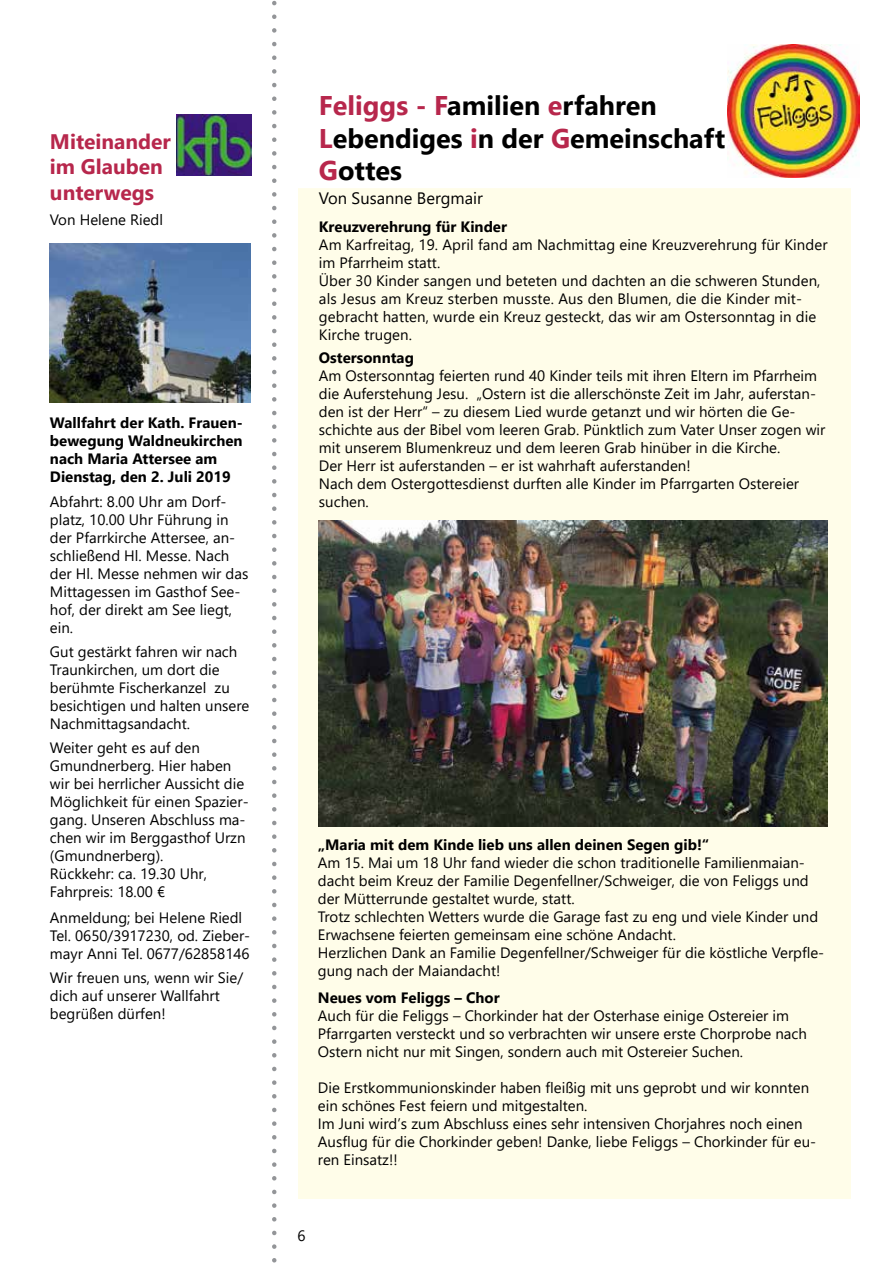
<style>
.page{position:relative;width:893px;height:1263px;background:#fff}
.page>*{position:absolute;margin:0;border:0;box-sizing:border-box;transform-origin:0 0}
.t1{font:700 27px/32.4px "Segoe UI";color:#000}
.t2{font:700 21px/25.2px "Segoe UI";color:#b7274c}
.t3{font:16.5px "Segoe UI";color:#000}
.t4{font:15px/18px "Segoe UI";color:#000}
.t5{font:700 15px/18px "Segoe UI";color:#000}
.s1{color:#b7274c}
.s2{color:#b8274c}
</style>
<div class="page">
<div style="left:298px;top:106px;width:552px;height:1093px;background:#fffde9"></div>
<svg style="left:272px;top:0;width:5px;height:1263px"></svg>
<img style="left:319px;top:521px;width:509px;height:305px">
<div style="left:294px;top:93px;width:567px;height:95px;background:#fff"></div>
<img style="left:727px;top:45px;width:133px;height:132px">
<img style="left:50px;top:244px;width:201px;height:159px">
<img style="left:177px;top:115px;width:75px;height:61px">
<h2 class="t2" style="left:50px;top:128px;width:122px">Miteinander im Glauben unterwegs</h2>
<p class="t4" style="left:50px;top:209px;width:115px">Von Helene Riedl</p>
<p class="t5" style="left:50px;top:412px;width:194px">Wallfahrt der Kath. Frauen&shy;bewegung Waldneukirchen nach Maria Attersee am<br>Dienstag, den 2. Juli 2019</p>
<p class="t4" style="left:50px;top:491px;width:200px">Abfahrt: 8.00 Uhr am Dorf&shy;platz, 10.00 Uhr Führung in der Pfarrkirche Attersee, an&shy;schließend Hl. Messe. Nach der Hl. Messe nehmen wir das<br>Mittagessen im Gasthof See&shy;hof, der direkt am See liegt, ein.</p>
<p class="t4" style="left:50px;top:641px;width:201px">Gut gestärkt fahren wir nach<br>Traunkirchen, um dort die berühmte Fischerkanzel zu besichtigen und halten unsere<br>Nachmittagsandacht.</p>
<p class="t4" style="left:50px;top:737px;width:200px">Weiter geht es auf den<br>Gmundnerberg. Hier haben wir bei herrlicher Aussicht die<br>Möglichkeit für einen Spazier&shy;gang. Unseren Abschluss ma&shy;chen wir im Berggasthof Urzn (Gmundnerberg).<br>Rückkehr: ca. 19.30 Uhr,<br>Fahrpreis: 18.00 €</p>
<p class="t4" style="left:50px;top:907px;width:202px">Anmeldung; bei Helene Riedl<br>Tel. 0650/3917230, od. Zieber&shy;mayr Anni Tel. 0677/62858146</p>
<p class="t4" style="left:50px;top:967px;width:195px">Wir freuen uns, wenn wir Sie/ dich auf unserer Wallfahrt begrüßen dürfen!</p>
<h1 class="t1" style="left:319px;top:87px;width:408px"><span class="s1">Feliggs - F</span>amilien <span class="s1">e</span>rfahren<br><span class="s1">L</span>ebendiges <span class="s1">i</span>n der <span class="s1">G</span>emeinschaft<br><span class="s2">G</span>ottes</h1>
<p class="t3" style="left:319px;top:183px;width:165px">Von Susanne Bergmair</p>
<p class="t5" style="left:319px;top:217px;width:190px">Kreuzverehrung für Kinder</p>
<p class="t4" style="left:319px;top:234px;width:510px">Am Karfreitag, 19. April fand am Nachmittag eine Kreuzverehrung für Kinder im Pfarrheim statt.<br>Über 30 Kinder sangen und beteten und dachten an die schweren Stunden, als Jesus am Kreuz sterben musste. Aus den Blumen, die die Kinder mit&shy;gebracht hatten, wurde ein Kreuz gesteckt, das wir am Ostersonntag in die Kirche trugen.</p>
<p class="t5" style="left:319px;top:347px;width:97px">Ostersonntag</p>
<p class="t4" style="left:319px;top:365px;width:508px">Am Ostersonntag feierten rund 40 Kinder teils mit ihren Eltern im Pfarrheim die Auferstehung Jesu. „Ostern ist die allerschönste Zeit im Jahr, auferstan&shy;den ist der Herr“ – zu diesem Lied wurde getanzt und wir hörten die Ge&shy;schichte aus der Bibel vom leeren Grab. Pünktlich zum Vater Unser zogen wir mit unserem Blumenkreuz und dem leeren Grab hinüber in die Kirche.<br>Der Herr ist auferstanden – er ist wahrhaft auferstanden!<br>Nach dem Ostergottesdienst durften alle Kinder im Pfarrgarten Ostereier suchen.</p>
<p class="t5" style="left:318px;top:834px;width:393px">„Maria mit dem Kinde lieb uns allen deinen Segen gib!“</p>
<p class="t4" style="left:318px;top:852px;width:508px">Am 15. Mai um 18 Uhr fand wieder die schon traditionelle Familienmaian&shy;dacht beim Kreuz der Familie Degenfellner/Schweiger, die von Feliggs und der Mütterrunde gestaltet wurde, statt.<br>Trotz schlechten Wetters wurde die Garage fast zu eng und viele Kinder und Erwachsene feierten gemeinsam eine schöne Andacht.<br>Herzlichen Dank an Familie Degenfellner/Schweiger für die köstliche Verpfle&shy;gung nach der Maiandacht!</p>
<p class="t5" style="left:318px;top:987px;width:183px">Neues vom Feliggs – Chor</p>
<p class="t4" style="left:318px;top:1005px;width:491px">Auch für die Feliggs – Chorkinder hat der Osterhase einige Ostereier im<br>Pfarrgarten versteckt und so verbrachten wir unsere erste Chorprobe nach<br>Ostern nicht nur mit Singen, sondern auch mit Ostereier Suchen.</p>
<p class="t4" style="left:318px;top:1077px;width:500px">Die Erstkommunionskinder haben fleißig mit uns geprobt und wir konnten ein schönes Fest feiern und mitgestalten.<br>Im Juni wird’s zum Abschluss eines sehr intensiven Chorjahres noch einen Ausflug für die Chorkinder geben! Danke, liebe Feliggs – Chorkinder für eu&shy;ren Einsatz!!</p>
<p class="t4" style="left:298px;top:1226px;width:10px">6</p>
</div>
